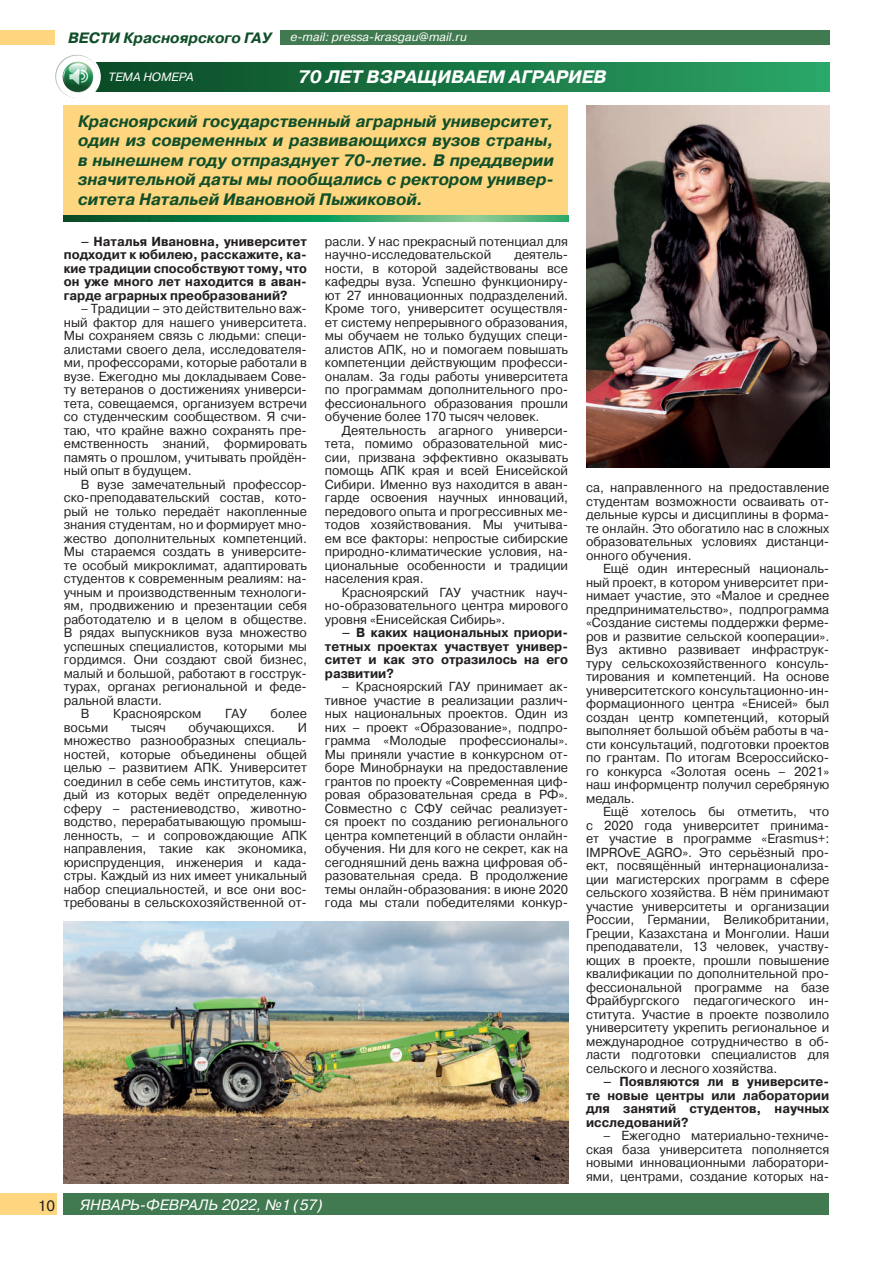
<style>
.page{position:relative;width:893px;height:1263px;background:#fff}
.page>*{position:absolute;margin:0;border:0;box-sizing:border-box;transform-origin:0 0}
.t1{font:italic 700 18px "Pragmatica WINC";color:#fff}
.t2{font:italic 700 16.5px/19.5px "Pragmatica WINC";color:#104f29;text-align:justify}
.t3{font:italic 15px "Pragmatica C";color:#fff}
.t4{font:italic 700 15px "Pragmatica C";color:#104f29}
.t5{font:15px "Pragmatica WINC";color:#231f20}
.t6{font:13.05px/13.5px "Pragmatica WINC";color:#231f20;text-align:justify}
.t7{font:700 13.05px/13.5px "Pragmatica WINC";color:#231f20;text-align:justify}
.t8{font:13.05px "Pragmatica WINC";color:#231f20;scale:.96 1}
.t9{font:italic 12px "Pragmatica C";color:#fff}
</style>
<div class="page">
<div style="left:64px;top:1194px;width:765px;height:21px;background:#417a50"></div>
<div style="left:0;top:1194px;width:56px;height:21px;background:#fed67f"></div>
<div style="left:280px;top:30px;width:549px;height:15px;background:#417a50"></div>
<div style="left:1px;top:30px;width:54px;height:15px;background:#fed67f"></div>
<div style="left:64px;top:105px;width:504px;height:112px;background:#fed67f"></div>
<svg style="left:64px;top:216px;width:504px;height:6px;background:#2c945b"></svg>
<div style="left:65px;top:63px;width:764px;height:29px;background:linear-gradient(to right,#084521,#2aa567)"></div>
<svg style="left:54px;top:53px;width:47px;height:47px"></svg>
<svg style="left:55px;top:55px;width:44px;height:43px"></svg>
<img style="left:586px;top:105px;width:243px;height:363px">
<img style="left:64px;top:921px;width:504px;height:262px">
<p class="t4" style="left:68px;top:29px;width:205px">ВЕСТИ Красноярского ГАУ</p>
<p class="t9" style="left:290px;top:31px;width:178px">e-mail: pressa-krasgau@mail.ru</p>
<p class="t9" style="left:109px;top:71px;width:87px">ТЕМА НОМЕРА</p>
<h1 class="t1" style="left:298px;top:67px;width:310px">70 ЛЕТ ВЗРАЩИВАЕМ АГРАРИЕВ</h1>
<p class="t2" style="left:78px;top:111px;width:477px">Красноярский государственный аграрный университет, один из современных и развивающихся вузов страны, в нынешнем году отпразднует 70-летие. В преддверии значительной даты мы пообщались с ректором универ&shy;ситета Натальей Ивановной Пыжиковой.</p>
<p class="t7" style="left:64px;top:234px;width:245px;text-indent:17px">– Наталья Ивановна, университет подходит к юбилею, расскажите, ка&shy;кие традиции способствуют тому, что он уже много лет находится в аван&shy;гарде аграрных преобразований?</p>
<p class="t6" style="left:64px;top:302px;width:245px;text-indent:17px">– Традиции – это действительно важ&shy;ный фактор для нашего университета.<br>Мы сохраняем связь с людьми: специ&shy;алистами своего дела, исследователя&shy;ми, профессорами, которые работали в вузе. Ежегодно мы докладываем Сове&shy;ту ветеранов о достижениях универси&shy;тета, совещаемся, организуем встречи со студенческим сообществом. Я счи&shy;таю, что крайне важно сохранять пре&shy;емственность знаний, формировать память о прошлом, учитывать пройдён&shy;ный опыт в будущем.</p>
<p class="t6" style="left:81px;top:477px;width:228px">В вузе замечательный профессор-</p>
<p class="t6" style="left:64px;top:491px;width:245px">ско-преподавательский состав, кото-</p>
<p class="t6" style="left:64px;top:504px;width:245px">рый не только передаёт накопленные</p>
<p class="t6" style="left:64px;top:518px;width:245px">знания студентам, но и формирует мно-</p>
<p class="t6" style="left:64px;top:531px;width:245px">жество дополнительных компетенций.</p>
<p class="t6" style="left:64px;top:545px;width:245px">Мы стараемся создать в университе-</p>
<p class="t6" style="left:64px;top:558px;width:245px">те особый микроклимат, адаптировать</p>
<p class="t6" style="left:64px;top:572px;width:245px">студентов к современным реалиям: на-</p>
<p class="t6" style="left:64px;top:585px;width:245px">учным и производственным технологи-</p>
<p class="t6" style="left:64px;top:599px;width:245px">ям, продвижению и презентации себя</p>
<p class="t6" style="left:64px;top:612px;width:245px">работодателю и в целом в обществе.</p>
<p class="t6" style="left:64px;top:626px;width:245px">В рядах выпускников вуза множество</p>
<p class="t6" style="left:64px;top:639px;width:245px">успешных специалистов, которыми мы</p>
<p class="t6" style="left:64px;top:653px;width:245px">гордимся. Они создают свой бизнес,</p>
<p class="t8" style="left:64px;top:666px;width:255px">малый и большой, работают в госструк-</p>
<p class="t6" style="left:64px;top:680px;width:245px">турах, органах региональной и феде-</p>
<p class="t6" style="left:64px;top:693px;width:100px">ральной власти.</p>
<p class="t6" style="left:81px;top:707px;width:10px">В</p>
<p class="t6" style="left:113px;top:707px;width:90px">Красноярском</p>
<p class="t6" style="left:225px;top:707px;width:23px">ГАУ</p>
<p class="t6" style="left:271px;top:707px;width:38px">более</p>
<p class="t6" style="left:64px;top:720px;width:46px">восьми</p>
<p class="t6" style="left:131px;top:720px;width:37px">тысяч</p>
<p class="t6" style="left:189px;top:720px;width:88px">обучающихся.</p>
<p class="t6" style="left:64px;top:720px;width:245px;text-indent:234px">И множество разнообразных специаль&shy;ностей, которые объединены общей целью – развитием АПК. Университет соединил в себе семь институтов, каж&shy;дый из которых ведёт определенную сферу – растениеводство, животно&shy;водство, перерабатывающую промыш&shy;ленность, – и сопровождающие АПК направления, такие как экономика, юриспруденция, инженерия и када&shy;стры. Каждый из них имеет уникальный набор специальностей, и все они вос&shy;требованы в сельскохозяйственной от-</p>
<p class="t6" style="left:325px;top:234px;width:245px">расли. У нас прекрасный потенциал для научно-исследовательской</p>
<p class="t6" style="left:325px;top:248px;width:245px;text-indent:189px">деятель&shy;ности, в которой задействованы все кафедры вуза. Успешно функциониру&shy;ют 27 инновационных подразделений.<br>Кроме того, университет осуществля&shy;ет систему непрерывного образования, мы обучаем не только будущих специ&shy;алистов АПК, но и помогаем повышать компетенции действующим професси&shy;оналам. За годы работы университета по программам дополнительного про&shy;фессионального образования прошли обучение более 170 тысяч человек.</p>
<p class="t6" style="left:325px;top:423px;width:245px;text-indent:17px">Деятельность агарного универси&shy;тета, помимо образовательной мис&shy;сии, призвана эффективно оказывать помощь АПК края и всей Енисейской Сибири. Именно вуз находится в аван&shy;гарде освоения научных инноваций, передового опыта и прогрессивных ме&shy;тодов хозяйствования. Мы учитыва&shy;ем все факторы: непростые сибирские природно-климатические условия, на&shy;циональные особенности и традиции населения края.</p>
<p class="t6" style="left:325px;top:585px;width:245px;text-indent:17px">Красноярский ГАУ участник науч&shy;но-образовательного центра мирового уровня «Енисейская Сибирь».</p>
<p class="t7" style="left:325px;top:626px;width:245px;text-indent:17px">– В каких национальных приори&shy;тетных проектах участвует универ&shy;ситет и как это отразилось на его развитии?</p>
<p class="t6" style="left:325px;top:680px;width:245px;text-indent:17px">– Красноярский ГАУ принимает ак&shy;тивное участие в реализации различ&shy;ных национальных проектов. Один из них – проект «Образование», подпро&shy;грамма «Молодые профессионалы».<br>Мы приняли участие в конкурсном от&shy;боре Минобрнауки на предоставление грантов по проекту «Современная циф&shy;ровая образовательная среда в РФ».<br>Совместно с СФУ сейчас реализует&shy;ся проект по созданию регионального центра компетенций в области онлайн&shy;обучения. Ни для кого не секрет, как на сегодняшний день важна цифровая об&shy;разовательная среда. В продолжение темы онлайн-образования: в июне 2020 года мы стали победителями конкур-</p>
<p class="t5" style="left:38px;top:1197px;width:19px">10</p>
<p class="t3" style="left:80px;top:1196px;width:244px">ЯНВАРЬ-ФЕВРАЛЬ 2022, №1 (57)</p>
<p class="t6" style="left:586px;top:481px;width:245px">са, направленного на предоставление студентам возможности осваивать от&shy;дельные курсы и дисциплины в форма&shy;те онлайн. Это обогатило нас в сложных образовательных условиях дистанци&shy;онного обучения.</p>
<p class="t6" style="left:586px;top:562px;width:245px;text-indent:17px">Ещё один интересный националь&shy;ный проект, в котором университет при&shy;нимает участие, это «Малое и среднее предпринимательство», подпрограмма «Создание системы поддержки ферме&shy;ров и развитие сельской кооперации».<br>Вуз активно развивает инфраструк&shy;туру сельскохозяйственного консуль&shy;тирования и компетенций. На основе университетского консультационно-ин&shy;формационного центра «Енисей» был создан центр компетенций, который выполняет большой объём работы в ча&shy;сти консультаций, подготовки проектов по грантам. По итогам Всероссийско&shy;го конкурса «Золотая осень – 2021» наш информцентр получил серебряную медаль.</p>
<p class="t6" style="left:586px;top:805px;width:245px;text-indent:17px">Ещё хотелось бы отметить, что с 2020 года университет принима&shy;ет участие в программе «Erasmus+:<br>IMPROvE_AGRO». Это серьёзный про&shy;ект, посвящённый интернационализа&shy;ции магистерских программ в сфере сельского хозяйства. В нём принимают участие университеты и организации России, Германии, Великобритании, Греции, Казахстана и Монголии. Наши преподаватели, 13 человек, участву&shy;ющих в проекте, прошли повышение квалификации по дополнительной про&shy;фессиональной программе на базе Фрайбургского педагогического ин&shy;ститута. Участие в проекте позволило университету укрепить региональное и международное сотрудничество в об&shy;ласти подготовки специалистов для сельского и лесного хозяйства.</p>
<p class="t7" style="left:586px;top:1075px;width:245px;text-indent:17px">– Появляются ли в университе&shy;те новые центры или лаборатории для занятий студентов, научных исследований?</p>
<p class="t6" style="left:586px;top:1129px;width:245px;text-indent:17px">– Ежегодно материально-техниче&shy;ская база университета пополняется новыми инновационными лаборатори&shy;ями, центрами, создание которых на-</p>
</div>
